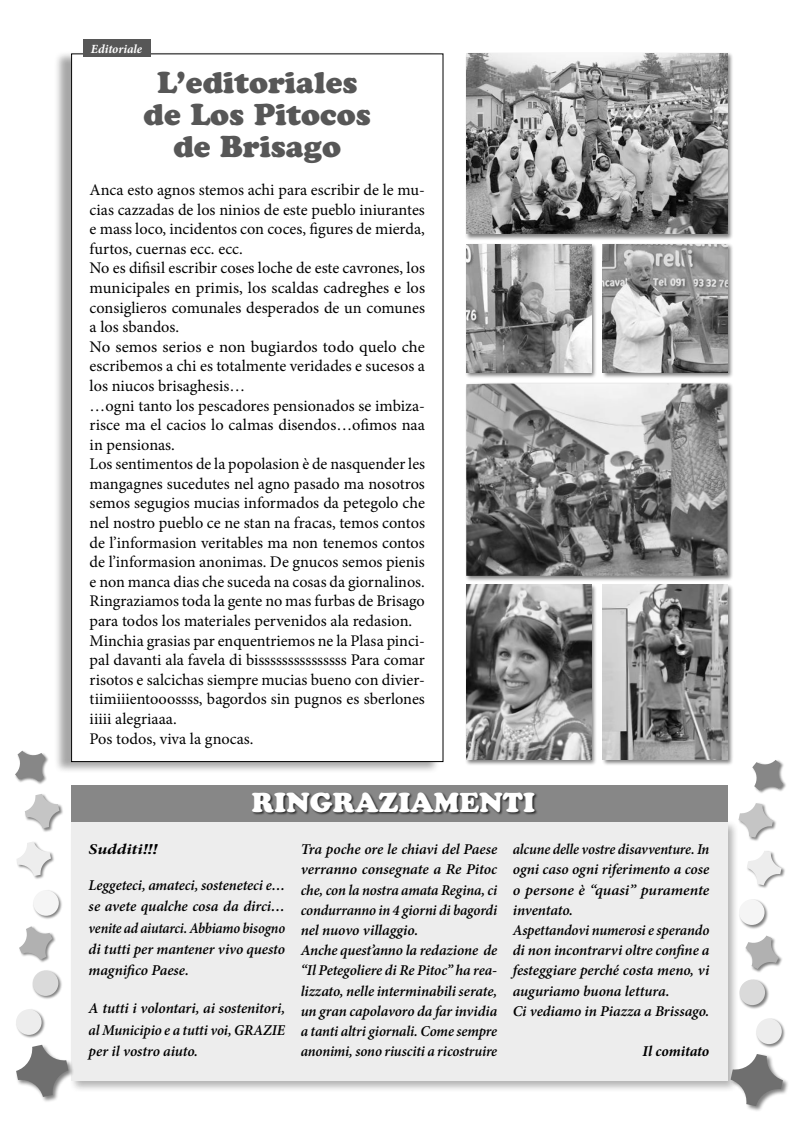
<style>
.page{position:relative;width:798px;height:1134px;background:#fff}
.page>*{position:absolute;margin:0;border:0;box-sizing:border-box;transform-origin:0 0}
.t1{font:30px/31.9px "Cooper Black Std";color:#575757;text-align:center}
.t2{font:27.25px "Cooper Black Std";color:#fff}
.t3{font:16.25px/19.6px "Minion Pro";color:#000}
.t4{font:italic 600 15px/20.1px "Minion Pro";letter-spacing:-.005em;color:#000;text-align:justify}
.t5{font:italic 600 15px/20.1px "Minion Pro";letter-spacing:-.005em;color:#000;scale:.96 1}
.t6{font:italic 700 15px "Minion Pro";letter-spacing:-.005em;color:#000;scale:1.2 1}
.t7{font:italic 700 15px "Minion Pro";letter-spacing:-.005em;color:#000}
.t8{font:italic 700 12.5px "Minion Pro";letter-spacing:-.005em;color:#fff}
</style>
<div class="page">
<div style="left:69px;top:820px;width:670px;height:273px;background:#000;opacity:.5"></div>
<div style="left:71px;top:822px;width:655px;height:259px;background:#ededed"></div>
<div style="left:71px;top:785px;width:655px;height:37px;background:#878787"></div>
<div style="left:252px;top:792px;width:286px;height:23px;background:#000;opacity:.7"></div>
<div style="left:738px;top:979px;width:31px;height:30px;background:#000;opacity:.5"></div>
<div style="left:739px;top:980px;width:25px;height:25px;background:#dadada;border-radius:50%"></div>
<div style="left:738px;top:899px;width:30px;height:30px;background:#000;opacity:.5"></div>
<div style="left:738px;top:899px;width:26px;height:26px;background:#f5f5f5;border-radius:50%"></div>
<div style="left:729px;top:1053px;width:59px;height:59px;background:#000;opacity:.5"></div>
<svg style="left:730px;top:1054px;width:52px;height:52px"></svg>
<div style="left:755px;top:1018px;width:30px;height:30px;background:#000;opacity:.5"></div>
<div style="left:756px;top:1019px;width:25px;height:25px;background:#ededed;border-radius:50%"></div>
<div style="left:744px;top:935px;width:38px;height:38px;background:#000;opacity:.5"></div>
<svg style="left:745px;top:935px;width:33px;height:34px"></svg>
<div style="left:737px;top:802px;width:39px;height:40px;background:#000;opacity:.5"></div>
<svg style="left:738px;top:803px;width:34px;height:34px"></svg>
<div style="left:751px;top:759px;width:35px;height:35px;background:#000;opacity:.5"></div>
<svg style="left:752px;top:760px;width:30px;height:30px"></svg>
<div style="left:746px;top:850px;width:39px;height:39px;background:#000;opacity:.5"></div>
<svg style="left:746px;top:851px;width:35px;height:34px"></svg>
<div style="left:15px;top:1044px;width:59px;height:59px;background:#000;opacity:.5"></div>
<svg style="left:16px;top:1045px;width:52px;height:52px"></svg>
<div style="left:15px;top:1009px;width:31px;height:30px;background:#000;opacity:.5"></div>
<div style="left:16px;top:1009px;width:26px;height:26px;background:#ededed;border-radius:50%"></div>
<div style="left:18px;top:925px;width:38px;height:39px;background:#000;opacity:.5"></div>
<svg style="left:19px;top:926px;width:33px;height:34px"></svg>
<div style="left:24px;top:793px;width:39px;height:39px;background:#000;opacity:.5"></div>
<svg style="left:25px;top:794px;width:34px;height:34px"></svg>
<div style="left:15px;top:750px;width:35px;height:35px;background:#000;opacity:.5"></div>
<svg style="left:15px;top:751px;width:31px;height:30px"></svg>
<div style="left:32px;top:970px;width:31px;height:30px;background:#000;opacity:.5"></div>
<div style="left:33px;top:970px;width:25px;height:26px;background:#dadada;border-radius:50%"></div>
<div style="left:33px;top:889px;width:30px;height:31px;background:#000;opacity:.5"></div>
<div style="left:33px;top:890px;width:26px;height:26px;background:#f5f5f5;border-radius:50%"></div>
<div style="left:16px;top:841px;width:39px;height:39px;background:#000;opacity:.5"></div>
<svg style="left:16px;top:841px;width:35px;height:35px"></svg>
<div style="left:464px;top:52px;width:269px;height:188px;background:#000;opacity:.5"></div>
<img style="left:466px;top:53px;width:261px;height:181px">
<div style="left:464px;top:382px;width:269px;height:200px;background:#000;opacity:.5"></div>
<img style="left:466px;top:384px;width:261px;height:192px">
<div style="left:464px;top:243px;width:133px;height:136px;background:#000;opacity:.5"></div>
<img style="left:466px;top:244px;width:125px;height:129px">
<div style="left:464px;top:583px;width:133px;height:183px;background:#000;opacity:.5"></div>
<img style="left:466px;top:585px;width:125px;height:175px">
<div style="left:601px;top:243px;width:132px;height:136px;background:#000;opacity:.5"></div>
<img style="left:602px;top:244px;width:125px;height:129px">
<div style="left:601px;top:583px;width:132px;height:183px;background:#000;opacity:.5"></div>
<img style="left:602px;top:585px;width:125px;height:175px">
<div style="left:54px;top:51px;width:386px;height:723px;background:#000;opacity:.35"></div>
<div style="left:72px;top:54px;width:371px;height:707px;background:#fff"></div>
<div style="left:83px;top:39px;width:67px;height:18px;background:#575757"></div>
<p class="t8" style="left:91px;top:40px;width:53px">Editoriale</p>
<h1 class="t1" style="left:144px;top:66px;width:229px">L’editoriales de Los Pitocos de Brisago</h1>
<p class="t3" style="left:90px;top:180px;width:337px">Anca esto agnos stemos achi para escribir de le mu&shy;cias cazzadas de los ninios de este pueblo iniurantes e mass loco, incidentos con coces, figures de mierda, furtos, cuernas ecc. ecc.<br>No es difisil escribir coses loche de este cavrones, los municipales en primis, los scaldas cadreghes e los consiglieros comunales desperados de un comunes a los sbandos.<br>No semos serios e non bugiardos todo quelo che escribemos a chi es totalmente veridades e sucesos a los niucos brisaghesis…<br>…ogni tanto los pescadores pensionados se imbiza&shy;risce ma el cacios lo calmas disendos…ofimos naa in pensionas.<br>Los sentimentos de la popolasion è de nasquender les mangagnes sucedutes nel agno pasado ma nosotros semos segugios mucias informados da petegolo che nel nostro pueblo ce ne stan na fracas, temos contos de l’informasion veritables ma non tenemos contos de l’informasion anonimas. De gnucos semos pienis e non manca dias che suceda na cosas da giornalinos.<br>Ringraziamos toda la gente no mas furbas de Brisago para todos los materiales pervenidos ala redasion.<br>Minchia grasias par enquentriemos ne la Plasa pinci&shy;pal davanti ala favela di bisssssssssssssss Para comar risotos e salcichas siempre mucias bueno con divier&shy;tiimiiientooossss, bagordos sin pugnos es sberlones iiiii alegriaaa.<br>Pos todos, viva la gnocas.</p>
<h2 class="t2" style="left:252px;top:786px;width:284px">RINGRAZIAMENTI</h2>
<p class="t6" style="left:89px;top:839px;width:59px">Sudditi!!!</p>
<p class="t4" style="left:89px;top:874px;width:198px;line-height:21.4px">Leggeteci, amateci, sosteneteci e… se avete qualche cosa da dirci… venite ad aiutarci. Abbiamo bisogno di tutti per mantener vivo questo magnifico Paese.</p>
<p class="t4" style="left:89px;top:997px;width:198px;line-height:21.4px">A tutti i volontari, ai sostenitori, al Municipio e a tutti voi, GRAZIE per il vostro aiuto.</p>
<p class="t4" style="left:300px;top:839px;width:198px;text-align:left">Tra poche ore le chiavi del Paese verranno consegnate a Re Pitoc che, con la nostra amata Regina, ci condurranno in 4 giorni di bagordi nel nuovo villaggio.<br>Anche quest’anno la redazione de “Il Petegoliere di Re Pitoc” ha rea&shy;lizzato, nelle interminabili serate, un gran capolavoro da far invidia a tanti altri giornali. Come sempre anonimi, sono riusciti a ricostruire</p>
<p class="t5" style="left:512px;top:839px;width:206px">alcune delle vostre disavventure. In ogni caso ogni riferimento a cose o persone è “quasi” puramente inventato.<br>Aspettandovi numerosi e sperando di non incontrarvi oltre confine a festeggiare perché costa meno, vi auguriamo buona lettura.<br>Ci vediamo in Piazza a Brissago.</p>
<p class="t7" style="left:642px;top:1040px;width:68px">Il comitato</p>
</div>
